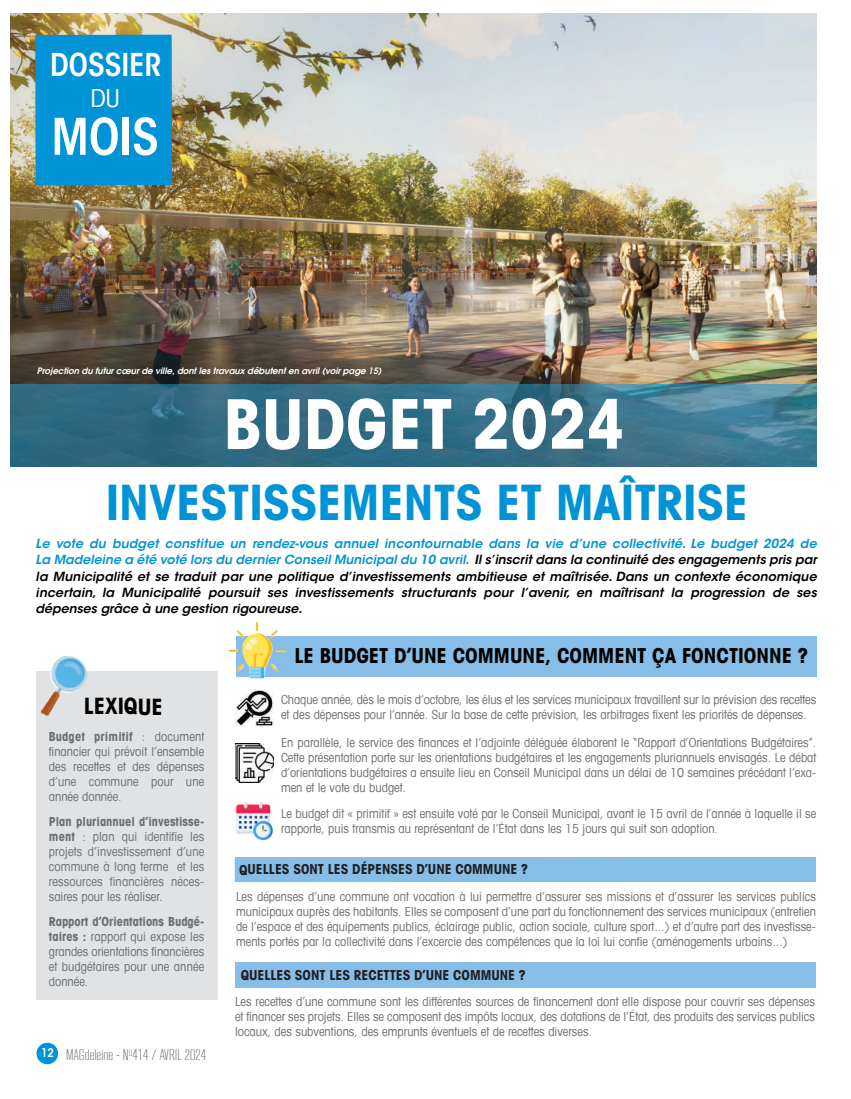
<style>
.page{position:relative;width:851px;height:1099px;background:#fff}
.page>*{position:absolute;margin:0;border:0;box-sizing:border-box;transform-origin:0 0}
.t1{font:700 condensed 68.75px "Avant Garde LT";color:#fff}
.t2{font:600 condensed 50px "ITC Avant Garde Std";color:#fff}
.t3{font:700 condensed 48.75px "Avant Garde LT";color:#0093d5}
.t4{font:600 condensed 31.25px "ITC Avant Garde Std";color:#fff}
.t5{font:condensed 25px "Avant Garde LT";color:#fff}
.t6{font:700 condensed 22.5px "Avant Garde LT";color:#000}
.t7{font:700 condensed 20.62px "Avant Garde LT";color:#000}
.t8{font:300 15.12px "RB No 2";color:#6c6d70}
.t9{font:700 condensed 13.75px "Avant Garde LT";color:#231f20}
.t10{font:condensed 12.5px/15px "Avant Garde LT";color:#6c6d70;text-align:justify}
.t11{font:italic 600 12.5px/16.2px "ITC Avant Garde Std";color:#000;text-align:justify}
.t12{font:600 condensed 12px "ITC Avant Garde Std";color:#fff}
.t13{font:italic 600 8.75px "Avant Garde LT";color:#fff}
.s1{color:#0093d5}
.s2{font-weight:700}
</style>
<div class="page">
<div style="left:235px;top:856px;width:580px;height:26px;background:#86bee7"></div>
<div style="left:236px;top:636px;width:580px;height:40px;background:#86bee7"></div>
<img style="left:11px;top:14px;width:805px;height:370px">
<div style="left:37px;top:1042px;width:21px;height:22px;background:#0093d5;border-radius:50%"></div>
<div style="left:35px;top:35px;width:137px;height:150px;background:#0093d5"></div>
<img style="left:11px;top:384px;width:805px;height:82px">
<img style="left:236px;top:689px;width:37px;height:37px">
<svg style="left:236px;top:743px;width:29px;height:40px"></svg>
<img style="left:236px;top:744px;width:37px;height:38px">
<img style="left:236px;top:802px;width:37px;height:37px">
<div style="left:36px;top:671px;width:181px;height:328px;background:#e1e2e4"></div>
<img style="left:41px;top:656px;width:47px;height:60px">
<img style="left:228px;top:622px;width:57px;height:56px">
<div style="left:235px;top:962px;width:580px;height:25px;background:#86bee7"></div>
<h3 class="t4" style="left:50px;top:53px;width:113px">DOSSIER</h3>
<h3 class="t5" style="left:90px;top:83px;width:31px">DU</h3>
<h2 class="t2" style="left:51px;top:118px;width:109px">MOIS</h2>
<p class="t13" style="left:37px;top:367px;width:346px">Projection du futur cœur de ville, dont les travaux débutent en avril (voir page 15)</p>
<h1 class="t1" style="left:223px;top:399px;width:403px">BUDGET 2024</h1>
<h3 class="t3" style="left:106px;top:484px;width:644px">INVESTISSEMENTS ET MAÎTRISE</h3>
<p class="t11" style="left:36px;top:537px;width:782px"><span class="s1">Le vote du budget constitue un rendez-vous annuel incontournable dans la vie d’une collectivité. Le budget 2024 de La Madeleine a été voté lors du dernier Conseil Municipal du 10 avril.</span> Il s’inscrit dans la continuité des engagements pris par la Municipalité et se traduit par une politique d’investissements ambitieuse et maîtrisée. Dans un contexte économique incertain, la Municipalité poursuit ses investissements structurants pour l’avenir, en maîtrisant la progression de ses dépenses grâce à une gestion rigoureuse.</p>
<h3 class="t6" style="left:84px;top:698px;width:80px">LEXIQUE</h3>
<p class="t10" style="left:49px;top:729px;width:157px"><span class="s2">Budget primitif</span> : document financier qui prévoit l’ensemble des recettes et des dépenses d’une commune pour une année donnée.</p>
<p class="t10" style="left:49px;top:814px;width:157px"><span class="s2">Plan pluriannuel d’investisse&shy;ment</span> : plan qui identifie les projets d’investissement d’une commune à long terme et les ressources financières néces&shy;saires pour les réaliser.</p>
<p class="t10" style="left:49px;top:914px;width:157px"><span class="s2">Rapport d’Orientations Budgé&shy;taires :</span> rapport qui expose les grandes orientations financières et budgétaires pour une année donnée.</p>
<p class="t12" style="left:41px;top:1048px;width:14px">12</p>
<p class="t8" style="left:66px;top:1046px;width:142px">MAGdeleine - N<sup>O</sup>414 / AVRIL 2024</p>
<h3 class="t7" style="left:294px;top:648px;width:515px">LE BUDGET D’UNE COMMUNE, COMMENT ÇA FONCTIONNE ?</h3>
<p class="t10" style="left:281px;top:692px;width:536px">Chaque année, dès le mois d’octobre, les élus et les services municipaux travaillent sur la prévision des recettes et des dépenses pour l’année. Sur la base de cette prévision, les arbitrages fixent les priorités de dépenses.</p>
<p class="t10" style="left:281px;top:735px;width:536px">En parallèle, le service des finances et l’adjointe déléguée élaborent le “Rapport d’Orientations Budgétaires”.<br>Cette présentation porte sur les orientations budgétaires et les engagements pluriannuels envisagés. Le débat d’orientations budgétaires a ensuite lieu en Conseil Municipal dans un délai de 10 semaines précédant l’exa&shy;men et le vote du budget.</p>
<p class="t10" style="left:281px;top:805px;width:536px">Le budget dit « primitif » est ensuite voté par le Conseil Municipal, avant le 15 avril de l’année à laquelle il se rapporte, puis transmis au représentant de l’État dans les 15 jours qui suit son adoption.</p>
<p class="t9" style="left:239px;top:864px;width:290px">QUELLES SONT LES DÉPENSES D’UNE COMMUNE ?</p>
<p class="t10" style="left:236px;top:889px;width:581px">Les dépenses d’une commune ont vocation à lui permettre d’assurer ses missions et d’assurer les services publics municipaux auprès des habitants. Elles se composent d’une part du fonctionnement des services municipaux (entretien de l’espace et des équipements publics, éclairage public, action sociale, culture sport...) et d’autre part des investisse&shy;ments portés par la collectivité dans l’excercie des compétences que la loi lui confie (aménagements urbains...)</p>
<p class="t9" style="left:241px;top:970px;width:286px">QUELLES SONT LES RECETTES D’UNE COMMUNE ?</p>
<p class="t10" style="left:235px;top:993px;width:581px">Les recettes d’une commune sont les différentes sources de financement dont elle dispose pour couvrir ses dépenses et financer ses projets. Elles se composent des impôts locaux, des dotations de l’État, des produits des services publics locaux, des subventions, des emprunts éventuels et de recettes diverses.</p>
</div>
